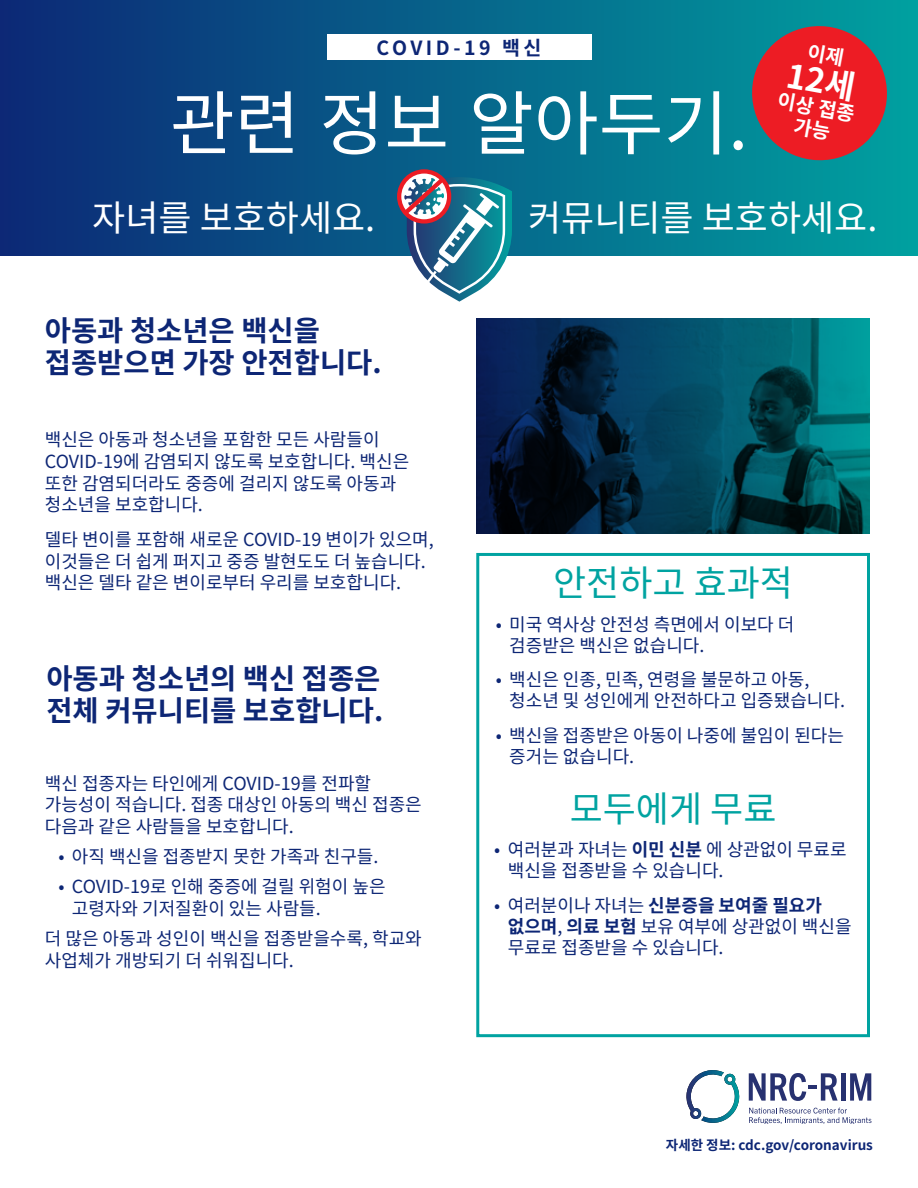
<style>
.page{position:relative;width:918px;height:1188px;background:#fff}
.page>*{position:absolute;margin:0;border:0;box-sizing:border-box;transform-origin:0 0}
.t1{font:70.5px "Noto Sans CJ Kjp";color:#fff}
.t2{font:36px "Noto Sans CJ Kjp";color:#fff}
.t3{font:36px "Noto Sans CJ Kjp";color:#00a3a1}
.t4{font:700 28.5px/31.5px "Noto Sans CJ Kjp";color:#0d2675}
.t5{font:700 19.95px/21.9px "Noto Sans CJ Kjp";color:#fff;text-align:center}
.t6{font:700 19.5px "Noto Sans CJ Kjp";letter-spacing:.18em;color:#0d2675}
.t7{font:18px/21.6px "Noto Sans CJ Kjp";color:#0d2675}
.t8{font:700 13.5px "Noto Sans CJ Kjp";color:#0d2675}
.s1{font-weight:700}
</style>
<div class="page">
<div style="left:0;top:0;width:918px;height:256px;background:linear-gradient(to right,#0d2976,#01a1a0)"></div>
<div style="left:327px;top:35px;width:264px;height:25px;background:#fff"></div>
<div style="left:476px;top:553px;width:394px;height:484px;border:3px solid #00a3a1"></div>
<svg style="left:749px;top:1073px;width:89px;height:28px"></svg>
<hr style="left:841px;top:1073px;width:4px;height:28px;background:#273170">
<svg style="left:850px;top:1073px;width:21px;height:28px"></svg>
<svg style="left:749px;top:1108px;width:123px;height:16px"></svg>
<svg style="left:686px;top:1070px;width:54px;height:53px"></svg>
<svg style="left:397px;top:169px;width:115px;height:133px"></svg>
<svg style="left:476px;top:319px;width:394px;height:214px;background:#023c51"></svg>
<svg style="left:741px;top:15px;width:157px;height:153px;background:#8c4d55"></svg>
<p class="t6" style="left:377px;top:37px;width:166px">COVID-19 백신</p>
<h1 class="t1" style="left:170px;top:84px;width:579px">관련 정보 알아두기.</h1>
<p class="t5" style="left:780px;top:90px;width:79px;rotate:10deg">이상 접종 가능</p>
<h2 class="t2" style="left:92px;top:198px;width:285px">자녀를 보호하세요.</h2>
<h3 class="t4" style="left:45px;top:316px;width:338px">아동과 청소년은 백신을 접종받으면 가장 안전합니다.</h3>
<p class="t7" style="left:45px;top:429px;width:366px">백신은 아동과 청소년을 포함한 모든 사람들이<br>COVID-19에 감염되지 않도록 보호합니다. 백신은 또한 감염되더라도 중증에 걸리지 않도록 아동과 청소년을 보호합니다.</p>
<p class="t7" style="left:45px;top:529px;width:390px">델타 변이를 포함해 새로운 COVID-19 변이가 있으며, 이것들은 더 쉽게 퍼지고 중증 발현도도 더 높습니다. 백신은 델타 같은 변이로부터 우리를 보호합니다.</p>
<h3 class="t4" style="left:46px;top:664px;width:338px">아동과 청소년의 백신 접종은 전체 커뮤니티를 보호합니다.</h3>
<p class="t7" style="left:45px;top:773px;width:378px">백신 접종자는 타인에게 COVID-19를 전파할 가능성이 적습니다. 접종 대상인 아동의 백신 접종은 다음과 같은 사람들을 보호합니다.</p>
<p class="t7" style="left:58px;top:846px;width:322px">• 아직 백신을 접종받지 못한 가족과 친구들.</p>
<p class="t7" style="left:72px;top:876px;width:315px;text-indent:-14px">• COVID-19로 인해 중증에 걸릴 위험이 높은 고령자와 기저질환이 있는 사람들.</p>
<p class="t7" style="left:45px;top:928px;width:378px">더 많은 아동과 성인이 백신을 접종받을수록, 학교와 사업체가 개방되기 더 쉬워집니다.</p>
<h2 class="t2" style="left:528px;top:198px;width:351px">커뮤니티를 보호하세요.</h2>
<h2 class="t3" style="left:553px;top:563px;width:241px">안전하고 효과적</h2>
<p class="t7" style="left:509px;top:614px;width:287px;line-height:21px;text-indent:-14px">• 미국 역사상 안전성 측면에서 이보다 더 검증받은 백신은 없습니다.</p>
<p class="t7" style="left:509px;top:670px;width:337px;line-height:21px;text-indent:-14px">• 백신은 인종, 민족, 연령을 불문하고 아동, 청소년 및 성인에게 안전하다고 입증됐습니다.</p>
<p class="t7" style="left:509px;top:725px;width:336px;text-indent:-14px">• 백신을 접종받은 아동이 나중에 불임이 된다는 증거는 없습니다.</p>
<h2 class="t3" style="left:570px;top:788px;width:208px">모두에게 무료</h2>
<p class="t7" style="left:508px;top:840px;width:340px;line-height:21px;text-indent:-14px">• 여러분과 자녀는 <span class="s1">이민 신분</span> 에 상관없이 무료로 백신을 접종받을 수 있습니다.</p>
<p class="t7" style="left:508px;top:895px;width:345px;text-indent:-14px">• 여러분이나 자녀는 <span class="s1">신분증을 보여줄 필요가 없으며</span>, <span class="s1">의료 보험</span> 보유 여부에 상관없이 백신을 무료로 접종받을 수 있습니다.</p>
<p class="t8" style="left:666px;top:1137px;width:209px">자세한 정보: cdc.gov/coronavirus</p>
</div>
